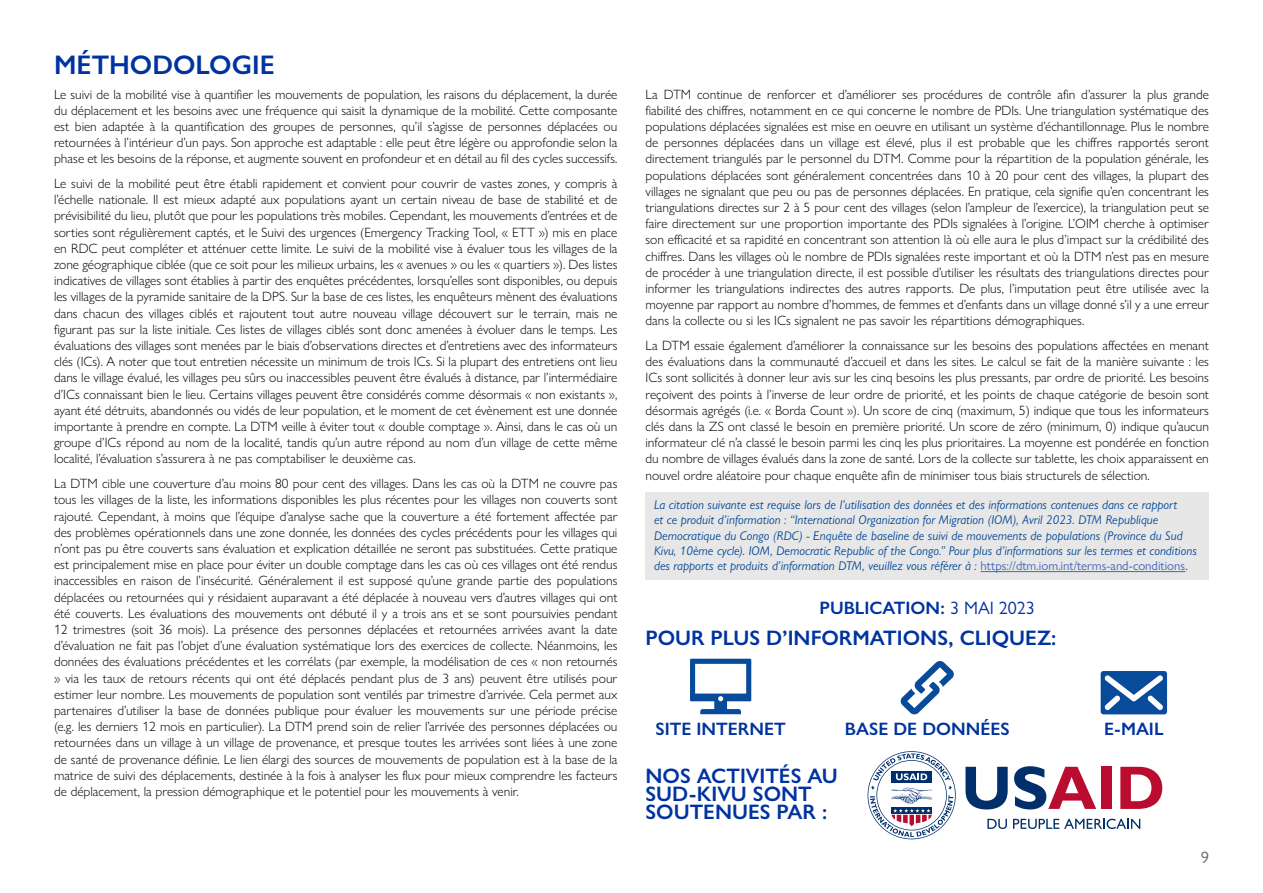
<style>
.page{position:relative;width:1263px;height:893px;background:#fff}
.page>*{position:absolute;margin:0;border:0;box-sizing:border-box;transform-origin:0 0}
.t1{font:600 27px "Gill Sans Nova";color:#0033a0}
.t2{font:600 21px/18px "Gill Sans Nova";color:#0033a0}
.t3{font:600 18px "Gill Sans Nova";color:#0033a0}
.t4{font:16.5px "Gill Sans Nova";color:#686a6b}
.t5{font:300 13.5px/16.2px "Gill Sans Nova";color:#000;text-align:justify}
.t6{font:italic 12.75px/15.3px "Gill Sans Nova";color:#084b9a}
.s1{color:#0033a1}
.s2{font-style:normal;color:#4066b8}
.s3{font-style:normal}
.s4{font-weight:400}
</style>
<div class="page">
<svg style="left:987px;top:819px;width:20px;height:10px"></svg>
<svg style="left:1013px;top:819px;width:127px;height:10px"></svg>
<svg style="left:965px;top:767px;width:43px;height:42px"></svg>
<svg style="left:1014px;top:766px;width:82px;height:43px"></svg>
<div style="left:1101px;top:767px;width:10px;height:42px;background:#ba0c2f"></div>
<svg style="left:1120px;top:767px;width:42px;height:42px"></svg>
<svg style="left:867px;top:751px;width:89px;height:88px"></svg>
<div style="left:645px;top:492px;width:564px;height:88px;background:#e7e7e7"></div>
<hr style="left:980px;top:571px;width:205px;height:1px;background:#4066b8">
<svg style="left:690px;top:659px;width:61px;height:55px"></svg>
<svg style="left:900px;top:661px;width:54px;height:54px"></svg>
<svg style="left:1101px;top:671px;width:66px;height:43px"></svg>
<h1 class="t1" style="left:54px;top:48px;width:222px">M<span class="s1">É</span>THODOLOGIE</h1>
<p class="t5" style="left:54px;top:86px;width:565px">Le suivi de la mobilité vise à quantifier les mouvements de population, les raisons du déplacement, la durée du déplacement et les besoins avec une fréquence qui saisit la dynamique de la mobilité. Cette composante est bien adaptée à la quantification des groupes de personnes, qu’il s’agisse de personnes déplacées ou retournées à l’intérieur d’un pays. Son approche est adaptable : elle peut être légère ou approfondie selon la phase et les besoins de la réponse, et augmente souvent en profondeur et en détail au fil des cycles successifs.</p>
<p class="t5" style="left:54px;top:175px;width:565px">Le suivi de la mobilité peut être établi rapidement et convient pour couvrir de vastes zones, y compris à l’échelle nationale. Il est mieux adapté aux populations ayant un certain niveau de base de stabilité et de prévisibilité du lieu, plutôt que pour les populations très mobiles. Cependant, les mouvements d’entrées et de sorties sont régulièrement captés, et le Suivi des urgences (Emergency Tracking Tool, « ETT ») mis en place en RDC peut compléter et atténuer cette limite. Le suivi de la mobilité vise à évaluer tous les villages de la zone géographique ciblée (que ce soit pour les milieux urbains, les « avenues » ou les « quartiers »). Des listes indicatives de villages sont établies à partir des enquêtes précédentes, lorsqu’elles sont disponibles, ou depuis les villages de la pyramide sanitaire de la DPS. Sur la base de ces listes, les enquêteurs mènent des évaluations dans chacun des villages ciblés et rajoutent tout autre nouveau village découvert sur le terrain, mais ne figurant pas sur la liste initiale. Ces listes de villages ciblés sont donc amenées à évoluer dans le temps. Les évaluations des villages sont menées par le biais d’observations directes et d’entretiens avec des informateurs clés (ICs). A noter que tout entretien nécessite un minimum de trois ICs. Si la plupart des entretiens ont lieu dans le village évalué, les villages peu sûrs ou inaccessibles peuvent être évalués à distance, par l’intermédiaire d’ICs connaissant bien le lieu. Certains villages peuvent être considérés comme désormais « non existants », ayant été détruits, abandonnés ou vidés de leur population, et le moment de cet évènement est une donnée importante à prendre en compte. La DTM veille à éviter tout « double comptage ». Ainsi, dans le cas où un groupe d’ICs répond au nom de la localité, tandis qu’un autre répond au nom d’un village de cette même localité, l’évaluation s’assurera à ne pas comptabiliser le deuxième cas.</p>
<p class="t5" style="left:54px;top:475px;width:565px">La DTM cible une couverture d’au moins 80 pour cent des villages. Dans les cas où la DTM ne couvre pas tous les villages de la liste, les informations disponibles les plus récentes pour les villages non couverts sont rajouté. Cependant, à moins que l’équipe d’analyse sache que la couverture a été fortement affectée par des problèmes opérationnels dans une zone donnée, les données des cycles précédents pour les villages qui n’ont pas pu être couverts sans évaluation et explication détaillée ne seront pas substituées. Cette pratique est principalement mise en place pour éviter un double comptage dans les cas où ces villages ont été rendus inaccessibles en raison de l’insécurité. Généralement il est supposé qu’une grande partie des populations déplacées ou retournées qui y résidaient auparavant a été déplacée à nouveau vers d’autres villages qui ont été couverts. Les évaluations des mouvements ont débuté il y a trois ans et se sont poursuivies pendant 12 trimestres (soit 36 mois). La présence des personnes déplacées et retournées arrivées avant la date d’évaluation ne fait pas l’objet d’une évaluation systématique lors des exercices de collecte. Néanmoins, les données des évaluations précédentes et les corrélats (par exemple, la modélisation de ces « non retournés » via les taux de retours récents qui ont été déplacés pendant plus de 3 ans) peuvent être utilisés pour estimer leur nombre. Les mouvements de population sont ventilés par trimestre d’arrivée. Cela permet aux partenaires d’utiliser la base de données publique pour évaluer les mouvements sur une période précise (e.g. les derniers 12 mois en particulier). La DTM prend soin de relier l’arrivée des personnes déplacées ou retournées dans un village à un village de provenance, et presque toutes les arrivées sont liées à une zone de santé de provenance définie. Le lien élargi des sources de mouvements de population est à la base de la matrice de suivi des déplacements, destinée à la fois à analyser les flux pour mieux comprendre les facteurs de déplacement, la pression démographique et le potentiel pour les mouvements à venir.</p>
<p class="t5" style="left:645px;top:86px;width:565px">La DTM continue de renforcer et d’améliorer ses procédures de contrôle afin d’assurer la plus grande fiabilité des chiffres, notamment en ce qui concerne le nombre de PDIs. Une triangulation systématique des populations déplacées signalées est mise en oeuvre en utilisant un système d’échantillonnage. Plus le nombre de personnes déplacées dans un village est élevé, plus il est probable que les chiffres rapportés seront directement triangulés par le personnel du DTM. Comme pour la répartition de la population générale, les populations déplacées sont généralement concentrées dans 10 à 20 pour cent des villages, la plupart des villages ne signalant que peu ou pas de personnes déplacées. En pratique, cela signifie qu’en concentrant les triangulations directes sur 2 à 5 pour cent des villages (selon l’ampleur de l’exercice), la triangulation peut se faire directement sur une proportion importante des PDIs signalées à l’origine. L’OIM cherche à optimiser son efficacité et sa rapidité en concentrant son attention là où elle aura le plus d’impact sur la crédibilité des chiffres. Dans les villages où le nombre de PDIs signalées reste important et où la DTM n’est pas en mesure de procéder à une triangulation directe, il est possible d’utiliser les résultats des triangulations directes pour informer les triangulations indirectes des autres rapports. De plus, l’imputation peut être utilisée avec la moyenne par rapport au nombre d’hommes, de femmes et d’enfants dans un village donné s’il y a une erreur dans la collecte ou si les ICs signalent ne pas savoir les répartitions démographiques.</p>
<p class="t5" style="left:645px;top:337px;width:565px">La DTM essaie également d’améliorer la connaissance sur les besoins des populations affectées en menant des évaluations dans la communauté d’accueil et dans les sites. Le calcul se fait de la manière suivante : les ICs sont sollicités à donner leur avis sur les cinq besoins les plus pressants, par ordre de priorité. Les besoins reçoivent des points à l’inverse de leur ordre de priorité, et les points de chaque catégorie de besoin sont désormais agrégés (i.e. « Borda Count »). Un score de cinq (maximum, 5) indique que tous les informateurs clés dans la ZS ont classé le besoin en première priorité. Un score de zéro (minimum, 0) indique qu’aucun informateur clé n’a classé le besoin parmi les cinq les plus prioritaires. La moyenne est pondérée en fonction du nombre de villages évalués dans la zone de santé. Lors de la collecte sur tablette, les choix apparaissent en nouvel ordre aléatoire pour chaque enquête afin de minimiser tous biais structurels de sélection.</p>
<p class="t6" style="left:654px;top:497px;width:544px">La citation suivante est requise lors de l’utilisation des données et des informations contenues dans ce rapport<br>et ce produit d’information : “International Organization for Migration (IOM), Avril 2023. DTM Republique Democratique du Congo (RDC) - Enquête de baseline de suivi de mouvements de populations (Province du Sud Kivu, 10ème cycle). IOM, Democratic Republic of the Congo.” Pour plus d’informations sur les termes et conditions des rapports et produits d’information DTM, veuillez vous référer à : <span class="s2">https://dtm.iom.int/terms-and-conditions</span><span class="s3">.</span></p>
<h3 class="t3" style="left:819px;top:597px;width:217px">PUBLICATION: <span class="s4">3 MAI 2023</span></h3>
<h2 class="t2" style="left:645px;top:628px;width:412px">POUR PLUS D’INFORMATIONS, CLIQUEZ:</h2>
<h3 class="t3" style="left:655px;top:717px;width:132px">SITE INTERNET</h3>
<h3 class="t3" style="left:845px;top:717px;width:167px">BASE DE DONNÉES</h3>
<h3 class="t3" style="left:1104px;top:717px;width:61px">E-MAIL</h3>
<h2 class="t2" style="left:645px;top:766px;width:194px">NOS ACTIVIT<span class="s1">É</span>S AU<br>SUD-KIVU SONT<br>SOUTENUES PAR :</h2>
<p class="t4" style="left:1201px;top:847px;width:10px">9</p>
</div>
